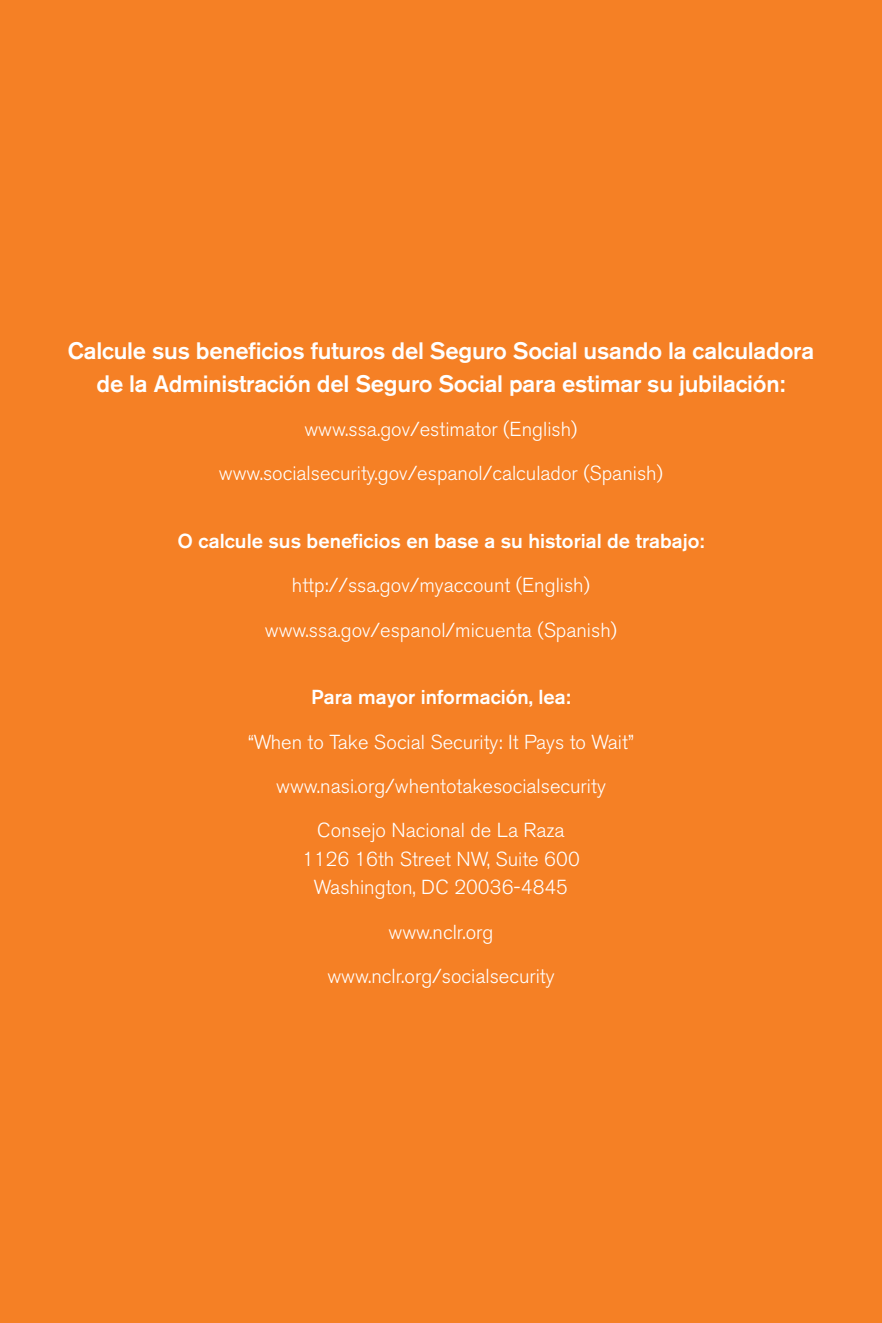
<style>
.page{position:relative;width:882px;height:1323px;background:#f58025}
.page>*{position:absolute;margin:0;border:0;box-sizing:border-box;transform-origin:0 0}
.t1{font:500 23.62px/32.7px "Akzidenz Grotesk BE";letter-spacing:-.01em;color:#fff;text-align:center}
.t2{font:300 20.12px/44.3px "Akzidenz Grotesk BE";color:#fff;text-align:center}
.t3{font:500 20.12px "Akzidenz Grotesk BE";color:#fff}
</style>
<div class="page">
<p class="t1" style="left:68px;top:334px;width:748px">Calcule sus beneficios futuros del Seguro Social usando la calculadora de la Administración del Seguro Social para estimar su jubilación:</p>
<p class="t2" style="left:219px;top:407px;width:446px">www.ssa.gov/estimator (English) www.socialsecurity.gov/espanol/calculador (Spanish)</p>
<p class="t3" style="left:178px;top:529px;width:528px">O calcule sus beneficios en base a su historial de trabajo:</p>
<p class="t2" style="left:265px;top:564px;width:354px">http://ssa.gov/myaccount (English) www.ssa.gov/espanol/micuenta (Spanish)</p>
<p class="t3" style="left:311px;top:685px;width:261px">Para mayor información, lea:</p>
<p class="t2" style="left:248px;top:720px;width:387px">“When to Take Social Security: It Pays to Wait” www.nasi.org/whentotakesocialsecurity<br>Consejo Nacional de La Raza</p>
<p class="t2" style="left:302px;top:845px;width:279px;line-height:28.5px">1126 16th Street NW, Suite 600<br>Washington, DC 20036-4845</p>
<p class="t2" style="left:327px;top:910px;width:229px">www.nclr.org www.nclr.org/socialsecurity</p>
</div>
